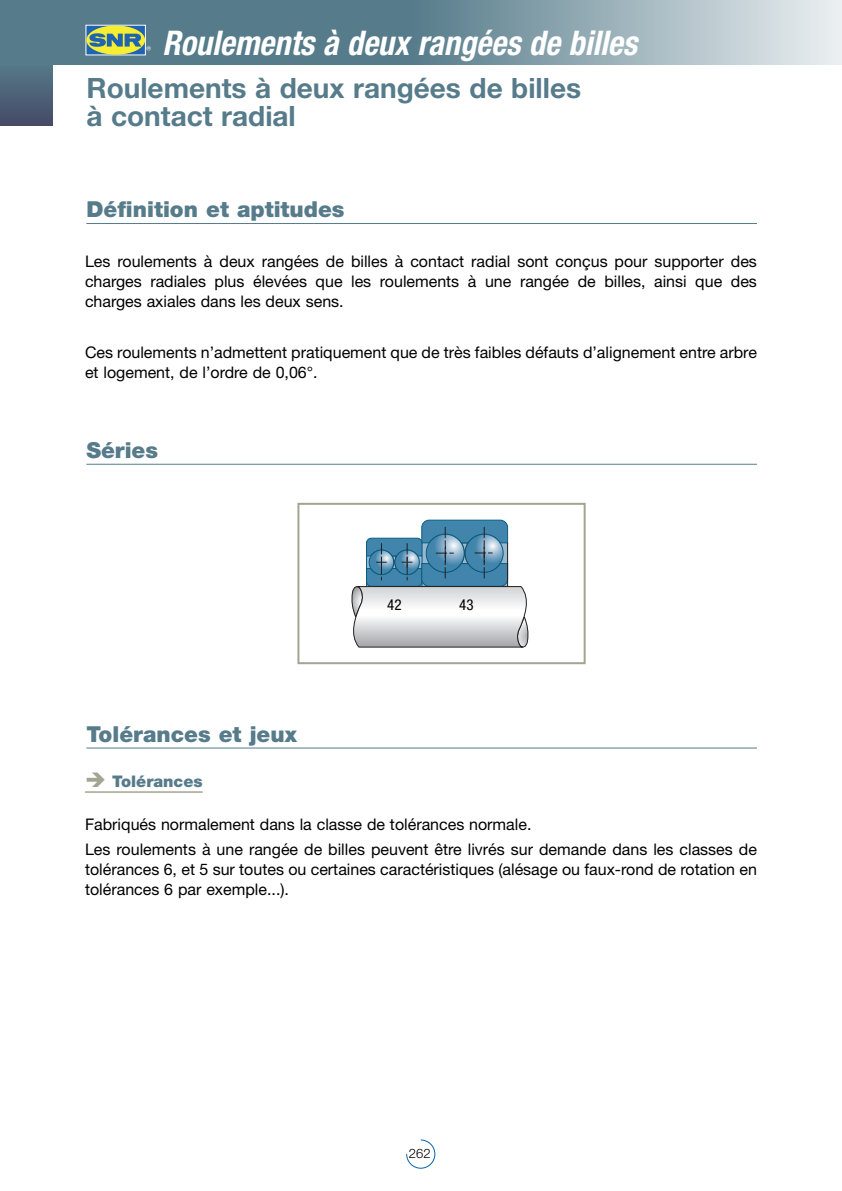
<style>
.page{position:relative;width:842px;height:1191px;background:#fff}
.page>*{position:absolute;margin:0;border:0;box-sizing:border-box;transform-origin:0 0}
.t1{font:italic 700 condensed 34px "Helvetica Neue";color:#fff;scale:.95 1}
.t2{font:700 28px/28px "Helvetica Neue";color:#567b8a}
.t3{font:900 22px "Helvetica Neue";color:#567b8a}
.t4{font:16px/20px "Helvetica Neue";color:#000}
.t5{font:900 16px "Helvetica Neue";color:#567b8a}
.t6{font:condensed 15px "Helvetica Neue";color:#000}
.t7{font:300 13px "Helvetica Neue";color:#000}
</style>
<div class="page">
<div style="left:0;top:63px;width:53px;height:62px;background:linear-gradient(to bottom,#557a89,#464b68)"></div>
<div style="left:412px;top:0;width:430px;height:64px;background:linear-gradient(to right,#567b8a,#ecf0f2)"></div>
<div style="left:0;top:0;width:413px;height:64px;background:#567b8a"></div>
<svg style="left:406px;top:1139px;width:29px;height:29px"></svg>
<div style="left:86px;top:25px;width:59px;height:30px;background:#2064b1"></div>
<div style="left:86px;top:25px;width:59px;height:30px;background:#f6ee31;border-radius:50%"></div>
<svg style="left:89px;top:33px;width:62px;height:17px"></svg>
<hr style="left:86px;top:223px;width:671px;height:1px;background:#567b8a">
<hr style="left:86px;top:464px;width:671px;height:1px;background:#567b8a">
<hr style="left:86px;top:747px;width:671px;height:1px;background:#567b8a">
<svg style="left:352px;top:520px;width:176px;height:127px"></svg>
<div style="left:297px;top:503px;width:289px;height:161px;border:2px solid #a3a592"></div>
<hr style="left:85px;top:791px;width:118px;height:2px;background:#a3a592">
<h1 class="t1" style="left:162px;top:31px;width:501px">Roulements à deux rangées de billes</h1>
<h2 class="t2" style="left:86px;top:76px;width:496px">Roulements à deux rangées de billes à contact radial</h2>
<h3 class="t3" style="left:86px;top:202px;width:260px">Définition et aptitudes</h3>
<p class="t4" style="left:85px;top:253px;width:673px;text-align:justify">Les roulements à deux rangées de billes à contact radial sont conçus pour supporter des charges radiales plus élevées que les roulements à une rangée de billes, ainsi que des charges axiales dans les deux sens.</p>
<p class="t4" style="left:85px;top:344px;width:673px">Ces roulements n’admettent pratiquement que de très faibles défauts d’alignement entre arbre et logement, de l’ordre de 0,06°.</p>
<h3 class="t3" style="left:86px;top:442px;width:73px">Séries</h3>
<h3 class="t3" style="left:86px;top:726px;width:212px">Tolérances et jeux</h3>
<p class="t6" style="left:387px;top:599px;width:16px">42</p>
<p class="t6" style="left:459px;top:599px;width:16px">43</p>
<p class="t5" style="left:112px;top:775px;width:92px">Tolérances</p>
<p class="t4" style="left:85px;top:813px;width:673px;line-height:25.6px">Fabriqués normalement dans la classe de tolérances normale.<br>Les roulements à une rangée de billes peuvent être livrés sur demande dans les classes de</p>
<p class="t4" style="left:85px;top:861px;width:673px">tolérances 6, et 5 sur toutes ou certaines caractéristiques (alésage ou faux-rond de rotation en tolérances 6 par exemple...).</p>
<p class="t7" style="left:409px;top:1148px;width:23px">262</p>
</div>
